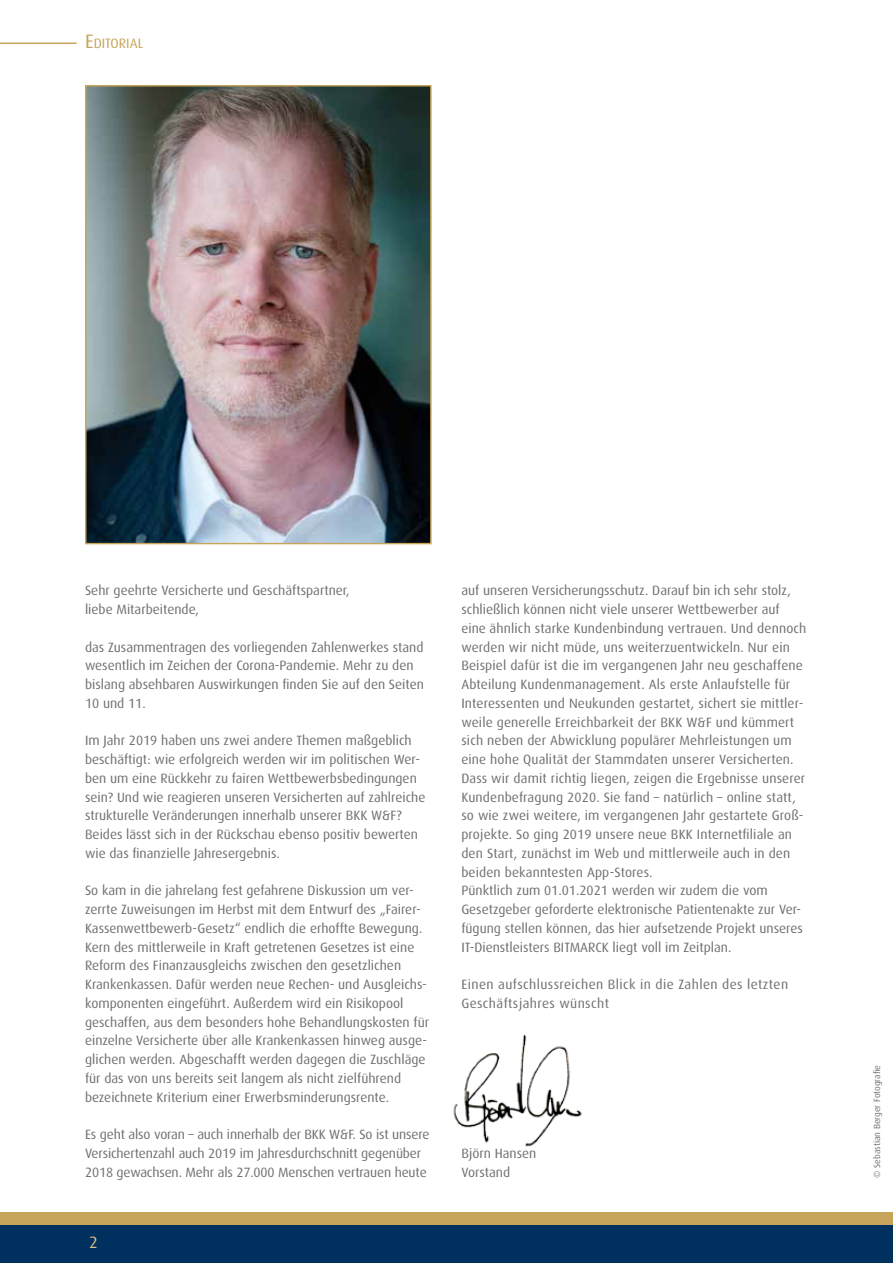
<style>
.page{position:relative;width:893px;height:1263px;background:#fff}
.page>*{position:absolute;margin:0;border:0;box-sizing:border-box;transform-origin:0 0}
.t1{font:16.5px "Dax";color:#d7be8b}
.t2{font:13.65px "Dax";color:#c6a55a}
.t3{font:13.5px/18.8px "Dax";color:#706f6f}
.t4{font:13.5px/18.8px "Dax";letter-spacing:.03em;color:#706f6f}
.t5{font:9px "Dax";color:#706f6f}
.s1{font-size:19.5px}
</style>
<div class="page">
<div style="left:0;top:1225px;width:893px;height:38px;background:#00305d"></div>
<hr style="left:0;top:43px;width:77px;height:1px;background:#c6a55a">
<div style="left:0;top:1212px;width:893px;height:13px;background:#c6a55a"></div>
<img style="left:87px;top:87px;width:343px;height:455px">
<div style="left:85px;top:85px;width:347px;height:459px;border:1px solid #c6a55a"></div>
<img style="left:453px;top:1034px;width:129px;height:113px">
<p class="t2" style="left:85px;top:36px;width:60px"><span class="s1">E</span>DITORIAL</p>
<p class="t3" style="left:85px;top:581px;width:266px">Sehr geehrte Versicherte und Geschäftspartner, liebe Mitarbeitende,</p>
<p class="t3" style="left:85px;top:638px;width:340px">das Zusammentragen des vorliegenden Zahlenwerkes stand wesentlich im Zeichen der Corona-Pandemie. Mehr zu den bislang absehbaren Auswirkungen finden Sie auf den Seiten 10 und 11.</p>
<p class="t3" style="left:85px;top:731px;width:342px">Im Jahr 2019 haben uns zwei andere Themen maßgeblich beschäftigt: wie erfolgreich werden wir im politischen Wer&shy;ben um eine Rückkehr zu fairen Wettbewerbsbedingungen sein? Und wie reagieren unseren Versicherten auf zahlreiche strukturelle Veränderungen innerhalb unserer BKK W&amp;F?<br>Beides lässt sich in der Rückschau ebenso positiv bewerten wie das finanzielle Jahresergebnis.</p>
<p class="t3" style="left:85px;top:881px;width:346px">So kam in die jahrelang fest gefahrene Diskussion um ver&shy;zerrte Zuweisungen im Herbst mit dem Entwurf des „Fairer-Kassenwettbewerb-Gesetz“ endlich die erhoffte Bewegung.<br>Kern des mittlerweile in Kraft getretenen Gesetzes ist eine Reform des Finanzausgleichs zwischen den gesetzlichen Krankenkassen. Dafür werden neue Rechen- und Ausgleichs&shy;komponenten eingeführt. Außerdem wird ein Risikopool geschaffen, aus dem besonders hohe Behandlungskosten für einzelne Versicherte über alle Krankenkassen hinweg ausge&shy;glichen werden. Abgeschafft werden dagegen die Zuschläge für das von uns bereits seit langem als nicht zielführend bezeichnete Kriterium einer Erwerbsminderungsrente.</p>
<p class="t3" style="left:85px;top:1125px;width:346px">Es geht also voran – auch innerhalb der BKK W&amp;F. So ist unsere<br>Versichertenzahl auch 2019 im Jahresdurchschnitt gegenüber<br>2018 gewachsen. Mehr als 27.000 Menschen vertrauen heute</p>
<p class="t1" style="left:89px;top:1233px;width:10px">2</p>
<p class="t3" style="left:461px;top:581px;width:346px">auf unseren Versicherungsschutz. Darauf bin ich sehr stolz, schließlich können nicht viele unserer Wettbewerber auf eine ähnlich starke Kundenbindung vertrauen. Und dennoch werden wir nicht müde, uns weiterzuentwickeln. Nur ein Beispiel dafür ist die im vergangenen Jahr neu geschaffene Abteilung Kundenmanagement. Als erste Anlaufstelle für Interessenten und Neukunden gestartet, sichert sie mittler&shy;weile generelle Erreichbarkeit der BKK W&amp;F und kümmert sich neben der Abwicklung populärer Mehrleistungen um eine hohe Qualität der Stammdaten unserer Versicherten.<br>Dass wir damit richtig liegen, zeigen die Ergebnisse unserer Kundenbefragung 2020. Sie fand – natürlich – online statt, so wie zwei weitere, im vergangenen Jahr gestartete Groß&shy;projekte. So ging 2019 unsere neue BKK Internetfiliale an den Start, zunächst im Web und mittlerweile auch in den beiden bekanntesten App-Stores.<br>Pünktlich zum 01.01.2021 werden wir zudem die vom Gesetzgeber geforderte elektronische Patientenakte zur Ver&shy;fügung stellen können, das hier aufsetzende Projekt unseres IT-Dienstleisters BITMARCK liegt voll im Zeitplan.</p>
<p class="t4" style="left:461px;top:975px;width:328px">Einen aufschlussreichen Blick in die Zahlen des letzten<br>Geschäftsjahres wünscht</p>
<p class="t3" style="left:461px;top:1144px;width:77px">Björn Hansen<br>Vorstand</p>
<p class="t5" style="left:872px;top:1178px;width:115px;rotate:-90deg">© Sebastian Berger Fotografie</p>
</div>
